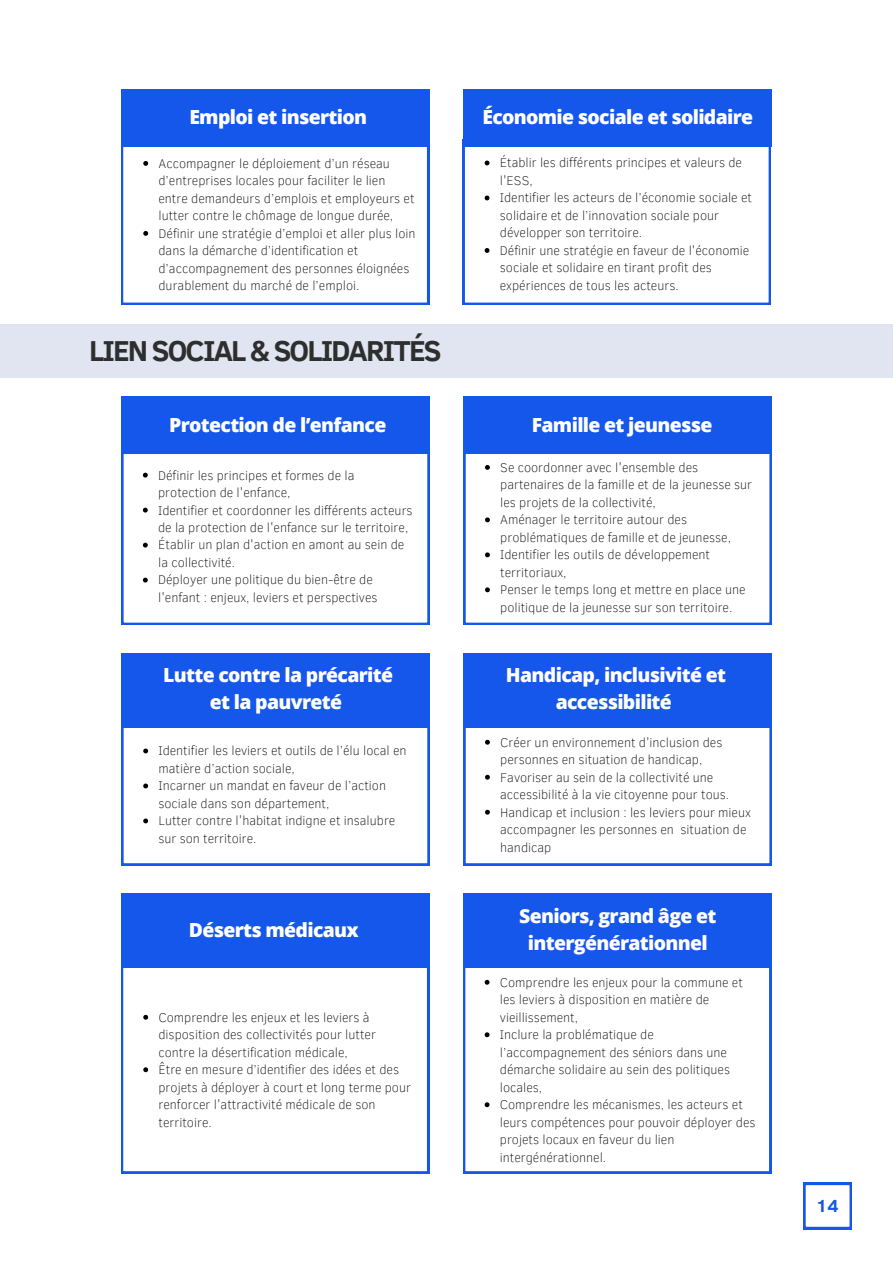
<style>
.page{position:relative;width:893px;height:1264px;background:#fff}
.page>*{position:absolute;margin:0;border:0;box-sizing:border-box;transform-origin:0 0}
.t1{font:700 29.55px "Clear Sans";letter-spacing:-.06em;color:#2e2e2e}
.t2{font:800 19.35px/27px "Open Sans";letter-spacing:-.035em;color:#fff;text-align:center}
.t3{font:700 18px "Clear Sans";color:#1556eb}
.t4{font:100 12.9px/17.5px "Clear Sans";color:#000}
</style>
<div class="page">
<div style="left:0;top:324px;width:892px;height:53px;background:#e0e5f1"></div>
<svg style="left:121px;top:967px;width:308px;height:206px"></svg>
<svg style="left:463px;top:967px;width:308px;height:206px"></svg>
<div style="left:121px;top:893px;width:308px;height:74px;background:#1556eb"></div>
<div style="left:463px;top:893px;width:308px;height:74px;background:#1556eb"></div>
<svg style="left:143px;top:1014px;width:5px;height:5px"></svg>
<svg style="left:143px;top:1067px;width:5px;height:5px"></svg>
<svg style="left:484px;top:979px;width:5px;height:5px"></svg>
<svg style="left:484px;top:1032px;width:5px;height:5px"></svg>
<svg style="left:484px;top:1102px;width:5px;height:5px"></svg>
<svg style="left:121px;top:454px;width:308px;height:171px"></svg>
<svg style="left:463px;top:454px;width:308px;height:171px"></svg>
<div style="left:121px;top:396px;width:309px;height:58px;background:#1556eb"></div>
<div style="left:463px;top:396px;width:309px;height:58px;background:#1556eb"></div>
<svg style="left:143px;top:472px;width:5px;height:5px"></svg>
<svg style="left:143px;top:507px;width:5px;height:5px"></svg>
<svg style="left:143px;top:542px;width:5px;height:5px"></svg>
<svg style="left:143px;top:577px;width:5px;height:5px"></svg>
<svg style="left:485px;top:465px;width:5px;height:5px"></svg>
<svg style="left:485px;top:517px;width:5px;height:5px"></svg>
<svg style="left:485px;top:552px;width:5px;height:5px"></svg>
<svg style="left:485px;top:587px;width:5px;height:5px"></svg>
<svg style="left:121px;top:727px;width:308px;height:138px"></svg>
<svg style="left:463px;top:727px;width:308px;height:138px"></svg>
<div style="left:121px;top:653px;width:309px;height:74px;background:#1556eb"></div>
<div style="left:463px;top:653px;width:309px;height:74px;background:#1556eb"></div>
<svg style="left:143px;top:748px;width:5px;height:5px"></svg>
<svg style="left:143px;top:783px;width:5px;height:5px"></svg>
<svg style="left:143px;top:818px;width:5px;height:5px"></svg>
<svg style="left:485px;top:739px;width:5px;height:5px"></svg>
<svg style="left:485px;top:774px;width:5px;height:5px"></svg>
<svg style="left:485px;top:809px;width:5px;height:5px"></svg>
<svg style="left:121px;top:146px;width:308px;height:159px"></svg>
<svg style="left:143px;top:161px;width:5px;height:5px"></svg>
<svg style="left:143px;top:231px;width:5px;height:5px"></svg>
<svg style="left:462px;top:139px;width:308px;height:166px"></svg>
<div style="left:121px;top:89px;width:308px;height:57px;background:#1556eb"></div>
<div style="left:463px;top:89px;width:308px;height:57px;background:#1556eb"></div>
<svg style="left:484px;top:160px;width:5px;height:5px"></svg>
<svg style="left:484px;top:195px;width:5px;height:5px"></svg>
<svg style="left:484px;top:248px;width:5px;height:5px"></svg>
<svg style="left:803px;top:1182px;width:48px;height:46px"></svg>
<h2 class="t2" style="left:189px;top:103px;width:179px">Emploi et insertion</h2>
<h2 class="t2" style="left:482px;top:103px;width:272px">Économie sociale et solidaire</h2>
<p class="t4" style="left:500px;top:153px;width:254px">Établir les différents principes et valeurs de l'ESS,<br>Identifier les acteurs de l’économie sociale et solidaire et de l’innovation sociale pour développer son territoire.<br>Définir une stratégie en faveur de l'économie sociale et solidaire en tirant profit des expériences de tous les acteurs.</p>
<p class="t4" style="left:158px;top:154px;width:258px">Accompagner le déploiement d’un réseau d’entreprises locales pour faciliter le lien entre demandeurs d’emplois et employeurs et lutter contre le chômage de longue durée, Définir une stratégie d’emploi et aller plus loin dans la démarche d’identification et d’accompagnement des personnes éloignées durablement du marché de l’emploi.</p>
<h1 class="t1" style="left:89px;top:329px;width:354px">LIEN SOCIAL &amp; SOLIDARITÉS</h1>
<h2 class="t2" style="left:169px;top:410px;width:219px">Protection de l’enfance</h2>
<h2 class="t2" style="left:531px;top:410px;width:182px">Famille et jeunesse</h2>
<p class="t4" style="left:158px;top:465px;width:256px">Définir les principes et formes de la protection de l'enfance,<br>Identifier et coordonner les différents acteurs de la protection de l'enfance sur le territoire, Établir un plan d'action en amont au sein de la collectivité.<br>Déployer une politique du bien-être de l'enfant : enjeux, leviers et perspectives</p>
<p class="t4" style="left:500px;top:458px;width:253px">Se coordonner avec l'ensemble des partenaires de la famille et de la jeunesse sur les projets de la collectivité,<br>Aménager le territoire autour des problématiques de famille et de jeunesse, Identifier les outils de développement territoriaux,<br>Penser le temps long et mettre en place une politique de la jeunesse sur son territoire.</p>
<h2 class="t2" style="left:163px;top:661px;width:231px">Lutte contre la précarité et la pauvreté</h2>
<h2 class="t2" style="left:506px;top:661px;width:221px">Handicap, inclusivité et accessibilité</h2>
<p class="t4" style="left:500px;top:732px;width:252px">Créer un environnement d'inclusion des personnes en situation de handicap, Favoriser au sein de la collectivité une accessibilité à la vie citoyenne pour tous.<br>Handicap et inclusion : les leviers pour mieux accompagner les personnes en situation de handicap</p>
<p class="t4" style="left:158px;top:741px;width:249px">Identifier les leviers et outils de l’élu local en matière d’action sociale,<br>Incarner un mandat en faveur de l’action sociale dans son département,<br>Lutter contre l'habitat indigne et insalubre sur son territoire.</p>
<h2 class="t2" style="left:189px;top:915px;width:171px">Déserts médicaux</h2>
<p class="t4" style="left:158px;top:1007px;width:254px">Comprendre les enjeux et les leviers à disposition des collectivités pour lutter contre la désertification médicale,<br>Être en mesure d’identifier des idées et des projets à déployer à court et long terme pour renforcer l'attractivité médicale de son territoire.</p>
<h2 class="t2" style="left:519px;top:901px;width:199px">Seniors, grand âge et intergénérationnel</h2>
<p class="t4" style="left:500px;top:972px;width:257px">Comprendre les enjeux pour la commune et les leviers à disposition en matière de vieillissement,<br>Inclure la problématique de l’accompagnement des séniors dans une démarche solidaire au sein des politiques locales,<br>Comprendre les mécanismes, les acteurs et leurs compétences pour pouvoir déployer des projets locaux en faveur du lien intergénérationnel.</p>
<h3 class="t3" style="left:816px;top:1192px;width:24px">14</h3>
</div>
